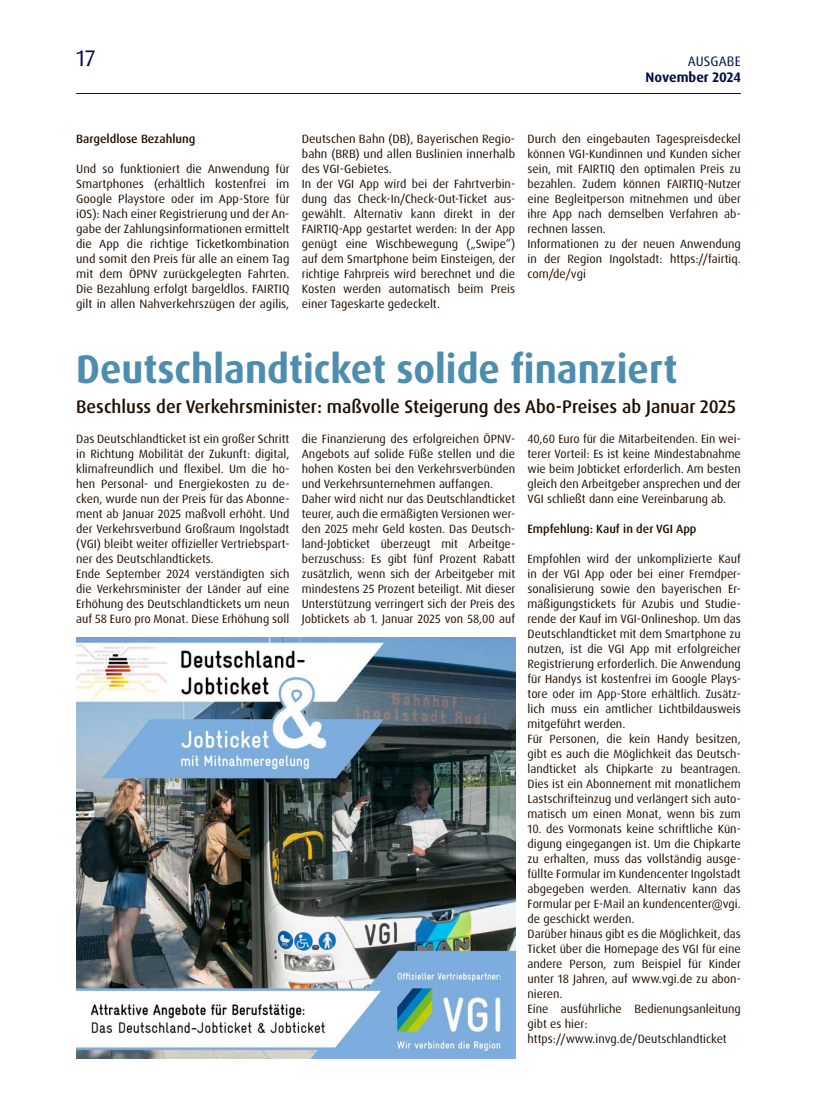
<style>
.page{position:relative;width:833px;height:1117px;background:#fff}
.page>*{position:absolute;margin:0;border:0;box-sizing:border-box;transform-origin:0 0}
.Headline{font:700 40px "Dax OT";color:#4d8db0;scale:.96 1}
.t1{font:22.5px "Dax OT";color:#001146}
.Untertitel{font:500 18.25px "Dax OT";color:#200e00}
.t2{font:700 13.75px "Dax OT";letter-spacing:-.005em;color:#001146}
.t3{font:13.75px "Dax OT";letter-spacing:.01em;color:#001146}
.Grundschrift{font:12px/15px "Dax OT";color:#200e00;text-align:justify}
.ZwiTi{font:500 12px "Dax OT";color:#200e00}
</style>
<div class="page">
<hr style="left:76px;top:93px;width:665px;height:1px;background:#001146">
<img style="left:76px;top:637px;width:439px;height:420px">
<h2 class="t1" style="left:76px;top:44px;width:21px">17</h2>
<p class="t3" style="left:687px;top:52px;width:55px">AUSGABE</p>
<p class="t2" style="left:645px;top:68px;width:97px">November 2024</p>
<p class="ZwiTi" style="left:76px;top:131px;width:121px">Bargeldlose Bezahlung</p>
<p class="Grundschrift" style="left:76px;top:161px;width:215px">Und so funktioniert die Anwendung für Smartphones (erhältlich kostenfrei im Google Playstore oder im App-Store für iOS): Nach einer Registrierung und der An&shy;gabe der Zahlungsinformationen ermittelt die App die richtige Ticketkombination und somit den Preis für alle an einem Tag mit dem ÖPNV zurückgelegten Fahrten.<br>Die Bezahlung erfolgt bargeldlos. FAIRTIQ gilt in allen Nahverkehrszügen der agilis,</p>
<p class="Grundschrift" style="left:302px;top:131px;width:215px">Deutschen Bahn (DB), Bayerischen Regio&shy;bahn (BRB) und allen Buslinien innerhalb des VGI-Gebietes.</p>
<p class="Grundschrift" style="left:302px;top:176px;width:215px">In der VGI App wird bei der Fahrtverbin&shy;dung das Check-In/Check-Out-Ticket aus&shy;gewählt. Alternativ kann direkt in der FAIRTIQ-App gestartet werden: In der App genügt eine Wischbewegung („Swipe“) auf dem Smartphone beim Einsteigen, der richtige Fahrpreis wird berechnet und die Kosten werden automatisch beim Preis einer Tageskarte gedeckelt.</p>
<p class="Grundschrift" style="left:527px;top:131px;width:215px">Durch den eingebauten Tagespreisdeckel können VGI-Kundinnen und Kunden sicher sein, mit FAIRTIQ den optimalen Preis zu bezahlen. Zudem können FAIRTIQ-Nutzer eine Begleitperson mitnehmen und über ihre App nach demselben Verfahren ab&shy;rechnen lassen.</p>
<p class="Grundschrift" style="left:527px;top:236px;width:215px">Informationen zu der neuen Anwendung in der Region Ingolstadt: https://fairtiq. com/de/vgi</p>
<p class="Headline" style="left:76px;top:343px;width:627px">Deutschlandticket solide finanziert</p>
<p class="Untertitel" style="left:76px;top:395px;width:661px">Beschluss der Verkehrsminister: maßvolle Steigerung des Abo-Preises ab Januar 2025</p>
<p class="Grundschrift" style="left:76px;top:431px;width:215px">Das Deutschlandticket ist ein großer Schritt in Richtung Mobilität der Zukunft: digital, klimafreundlich und flexibel. Um die ho&shy;hen Personal- und Energiekosten zu de&shy;cken, wurde nun der Preis für das Abonne&shy;ment ab Januar 2025 maßvoll erhöht. Und der Verkehrsverbund Großraum Ingolstadt (VGI) bleibt weiter offizieller Vertriebspart&shy;ner des Deutschlandtickets.</p>
<p class="Grundschrift" style="left:76px;top:566px;width:215px">Ende September 2024 verständigten sich die Verkehrsminister der Länder auf eine Erhöhung des Deutschlandtickets um neun auf 58 Euro pro Monat. Diese Erhöhung soll</p>
<p class="Grundschrift" style="left:302px;top:431px;width:215px">die Finanzierung des erfolgreichen ÖPNV-Angebots auf solide Füße stellen und die hohen Kosten bei den Verkehrsverbünden und Verkehrsunternehmen auffangen.</p>
<p class="Grundschrift" style="left:302px;top:491px;width:215px">Daher wird nicht nur das Deutschlandticket teurer, auch die ermäßigten Versionen wer&shy;den 2025 mehr Geld kosten. Das Deutsch&shy;land-Jobticket überzeugt mit Arbeitge&shy;berzuschuss: Es gibt fünf Prozent Rabatt zusätzlich, wenn sich der Arbeitgeber mit mindestens 25 Prozent beteiligt. Mit dieser Unterstützung verringert sich der Preis des Jobtickets ab 1. Januar 2025 von 58,00 auf</p>
<p class="Grundschrift" style="left:527px;top:431px;width:215px">40,60 Euro für die Mitarbeitenden. Ein wei&shy;terer Vorteil: Es ist keine Mindestabnahme wie beim Jobticket erforderlich. Am besten gleich den Arbeitgeber ansprechen und der VGI schließt dann eine Vereinbarung ab.</p>
<p class="ZwiTi" style="left:527px;top:521px;width:170px">Empfehlung: Kauf in der VGI App</p>
<p class="Grundschrift" style="left:527px;top:551px;width:215px">Empfohlen wird der unkomplizierte Kauf in der VGI App oder bei einer Fremdper&shy;sonalisierung sowie den bayerischen Er&shy;mäßigungstickets für Azubis und Studie&shy;rende der Kauf im VGI-Onlineshop. Um das Deutschlandticket mit dem Smartphone zu nutzen, ist die VGI App mit erfolgreicher Registrierung erforderlich. Die Anwendung für Handys ist kostenfrei im Google Plays&shy;tore oder im App-Store erhältlich. Zusätz&shy;lich muss ein amtlicher Lichtbildausweis mitgeführt werden.</p>
<p class="Grundschrift" style="left:527px;top:731px;width:215px">Für Personen, die kein Handy besitzen, gibt es auch die Möglichkeit das Deutsch&shy;landticket als Chipkarte zu beantragen.<br>Dies ist ein Abonnement mit monatlichem Lastschrifteinzug und verlängert sich auto&shy;matisch um einen Monat, wenn bis zum</p>
<p class="Grundschrift" style="left:527px;top:821px;width:215px">10. des Vormonats keine schriftliche Kün&shy;digung eingegangen ist. Um die Chipkarte zu erhalten, muss das vollständig ausge&shy;füllte Formular im Kundencenter Ingolstadt abgegeben werden. Alternativ kann das Formular per E-Mail an kundencenter@vgi. de geschickt werden.</p>
<p class="Grundschrift" style="left:527px;top:926px;width:215px">Darüber hinaus gibt es die Möglichkeit, das Ticket über die Homepage des VGI für eine andere Person, zum Beispiel für Kinder unter 18 Jahren, auf www.vgi.de zu abon&shy;nieren.</p>
<p class="Grundschrift" style="left:527px;top:1001px;width:215px">Eine ausführliche Bedienungsanleitung gibt es hier:</p>
<p class="Grundschrift" style="left:527px;top:1031px;width:201px">https://www.invg.de/Deutschlandticket</p>
</div>
